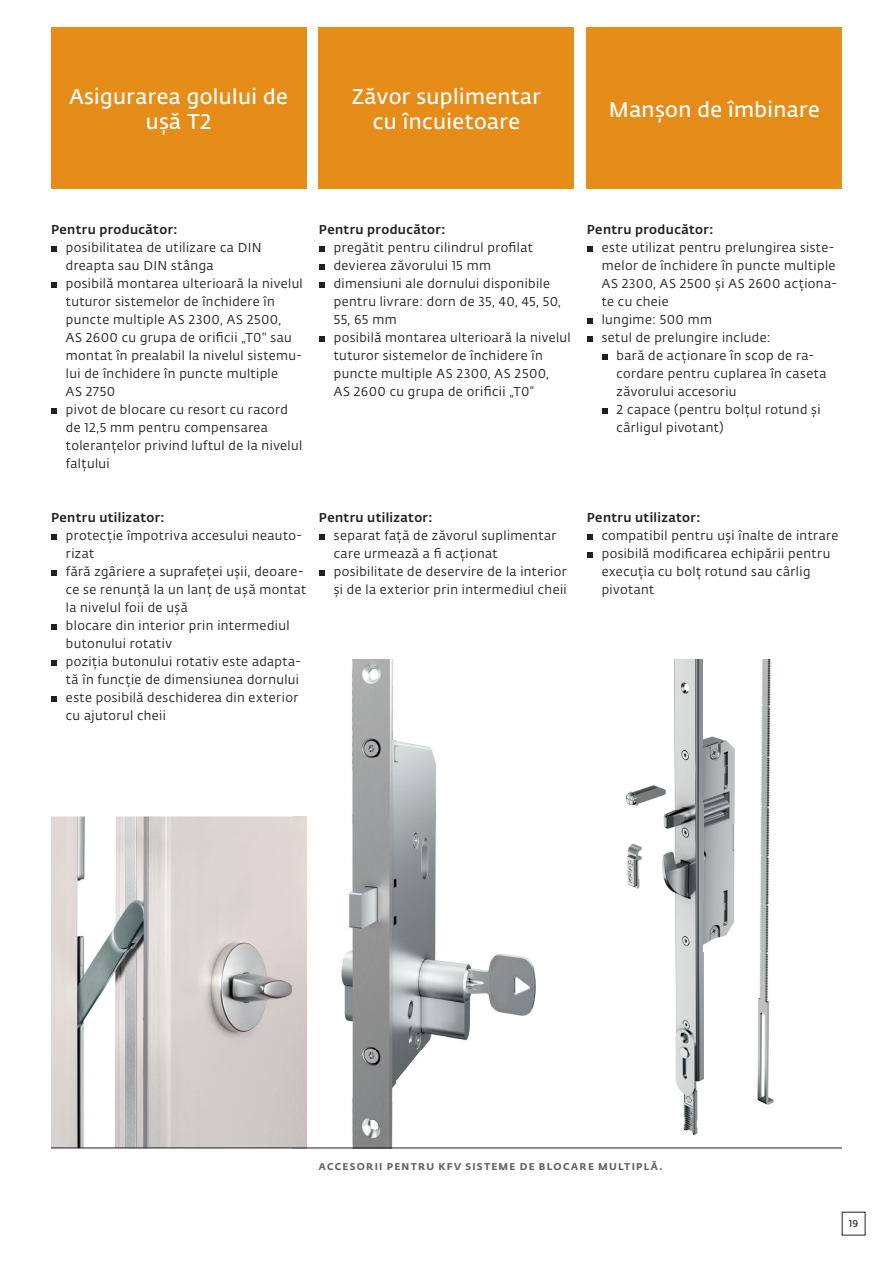
<style>
.page{position:relative;width:893px;height:1263px;background:#fff}
.page>*{position:absolute;margin:0;border:0;box-sizing:border-box;transform-origin:0 0}
.t1{font:600 21px/25.5px "Fedra Sans Alt Pro";letter-spacing:.02em;color:#fff;text-align:center}
.t2{font:12.75px/18px "Fedra Sans Alt Pro";letter-spacing:.03em;color:#231f20}
.t3{font:500 12.75px "Fedra Sans Alt Pro";letter-spacing:.03em;color:#231f20}
.t4{font:700 9.75px "Fedra Sans Alt Pro";letter-spacing:.13em;color:#636366}
.t5{font:600 9.75px "Fedra Sans Alt Pro";color:#231f20}
</style>
<div class="page">
<svg style="left:587px;top:246px;width:6px;height:6px"></svg>
<svg style="left:587px;top:318px;width:6px;height:6px"></svg>
<svg style="left:587px;top:336px;width:6px;height:6px"></svg>
<svg style="left:602px;top:354px;width:6px;height:6px"></svg>
<svg style="left:602px;top:408px;width:6px;height:6px"></svg>
<svg style="left:587px;top:534px;width:6px;height:6px"></svg>
<svg style="left:587px;top:552px;width:6px;height:6px"></svg>
<img style="left:51px;top:816px;width:241px;height:332px">
<img style="left:306px;top:659px;width:131px;height:196px">
<img style="left:306px;top:855px;width:257px;height:293px">
<img style="left:292px;top:816px;width:14px;height:332px">
<img style="left:625px;top:659px;width:79px;height:440px">
<img style="left:704px;top:659px;width:93px;height:489px">
<img style="left:574px;top:1099px;width:130px;height:49px">
<div style="left:51px;top:28px;width:255px;height:161px;background:#e58c19"></div>
<div style="left:319px;top:28px;width:255px;height:161px;background:#e58c19"></div>
<svg style="left:51px;top:246px;width:6px;height:6px"></svg>
<svg style="left:51px;top:282px;width:6px;height:6px"></svg>
<svg style="left:51px;top:408px;width:6px;height:6px"></svg>
<svg style="left:319px;top:246px;width:6px;height:6px"></svg>
<svg style="left:319px;top:264px;width:6px;height:6px"></svg>
<svg style="left:319px;top:282px;width:6px;height:6px"></svg>
<svg style="left:319px;top:336px;width:6px;height:6px"></svg>
<svg style="left:51px;top:534px;width:6px;height:6px"></svg>
<svg style="left:51px;top:570px;width:6px;height:6px"></svg>
<svg style="left:51px;top:624px;width:6px;height:6px"></svg>
<svg style="left:51px;top:660px;width:6px;height:6px"></svg>
<svg style="left:51px;top:696px;width:6px;height:6px"></svg>
<svg style="left:319px;top:534px;width:6px;height:6px"></svg>
<svg style="left:319px;top:570px;width:6px;height:6px"></svg>
<div style="left:587px;top:28px;width:255px;height:161px;background:#e58c19"></div>
<hr style="left:51px;top:1148px;width:791px;height:1px;background:#231f20">
<h1 class="t1" style="left:69px;top:83px;width:220px">Asigurarea golului de uşă T2</h1>
<h1 class="t1" style="left:352px;top:83px;width:191px">Zăvor suplimentar cu încuietoare</h1>
<h1 class="t1" style="left:609px;top:96px;width:213px">Manşon de îmbinare</h1>
<p class="t3" style="left:51px;top:220px;width:128px">Pentru producător:</p>
<p class="t2" style="left:66px;top:238px;width:238px">posibilitatea de utilizare ca DIN dreapta sau DIN stânga<br>posibilă montarea ulterioară la nivelul tuturor sistemelor de închidere în puncte multiple AS 2300, AS 2500,<br>AS 2600 cu grupa de orificii „T0" sau montat în prealabil la nivelul sistemu&shy;lui de închidere în puncte multiple<br>AS 2750<br>pivot de blocare cu resort cu racord de 12,5 mm pentru compensarea toleranţelor privind luftul de la nivelul falţului</p>
<p class="t3" style="left:319px;top:220px;width:128px">Pentru producător:</p>
<p class="t2" style="left:334px;top:238px;width:238px">pregătit pentru cilindrul profilat devierea zăvorului 15 mm<br>dimensiuni ale dornului disponibile pentru livrare: dorn de 35, 40, 45, 50,<br>55, 65 mm<br>posibilă montarea ulterioară la nivelul tuturor sistemelor de închidere în puncte multiple AS 2300, AS 2500,<br>AS 2600 cu grupa de orificii „T0”</p>
<p class="t3" style="left:51px;top:508px;width:115px">Pentru utilizator:</p>
<p class="t2" style="left:66px;top:526px;width:242px">protecţie împotriva accesului neauto&shy;rizat<br>fără zgâriere a suprafeţei uşii, deoare&shy;ce se renunţă la un lanţ de uşă montat la nivelul foii de uşă<br>blocare din interior prin intermediul butonului rotativ<br>poziţia butonului rotativ este adapta&shy;tă în funcţie de dimensiunea dornului este posibilă deschiderea din exterior cu ajutorul cheii</p>
<p class="t3" style="left:319px;top:508px;width:115px">Pentru utilizator:</p>
<p class="t2" style="left:334px;top:526px;width:235px">separat faţă de zăvorul suplimentar care urmează a fi acţionat posibilitate de deservire de la interior şi de la exterior prin intermediul cheii</p>
<p class="t3" style="left:587px;top:220px;width:128px">Pentru producător:</p>
<p class="t2" style="left:602px;top:238px;width:235px">este utilizat pentru prelungirea siste-</p>
<p class="t2" style="left:602px;top:256px;width:235px">melor de închidere în puncte multiple</p>
<p class="t2" style="left:602px;top:274px;width:237px">AS 2300, AS 2500 şi AS 2600 acţiona-</p>
<p class="t2" style="left:602px;top:292px;width:69px">te cu cheie</p>
<p class="t2" style="left:602px;top:310px;width:112px">lungime: 500 mm</p>
<p class="t2" style="left:602px;top:328px;width:170px">setul de prelungire include:</p>
<p class="t2" style="left:617px;top:346px;width:200px">bară de acţionare în scop de ra-</p>
<p class="t2" style="left:617px;top:364px;width:212px">cordare pentru cuplarea în caseta</p>
<p class="t2" style="left:617px;top:382px;width:122px">zăvorului accesoriu</p>
<p class="t2" style="left:617px;top:400px;width:205px">2 capace (pentru bolţul rotund şi</p>
<p class="t2" style="left:617px;top:418px;width:109px">cârligul pivotant)</p>
<p class="t3" style="left:587px;top:508px;width:115px">Pentru utilizator:</p>
<p class="t2" style="left:602px;top:526px;width:238px">compatibil pentru uşi înalte de intrare posibilă modificarea echipării pentru execuţia cu bolţ rotund sau cârlig pivotant</p>
<p class="t4" style="left:319px;top:1159px;width:345px">ACCESORII PENTRU KFV SISTEME DE BLOCARE MULTIPLĂ.</p>
<p class="t5" style="left:849px;top:1216px;width:11px">19</p>
</div>
